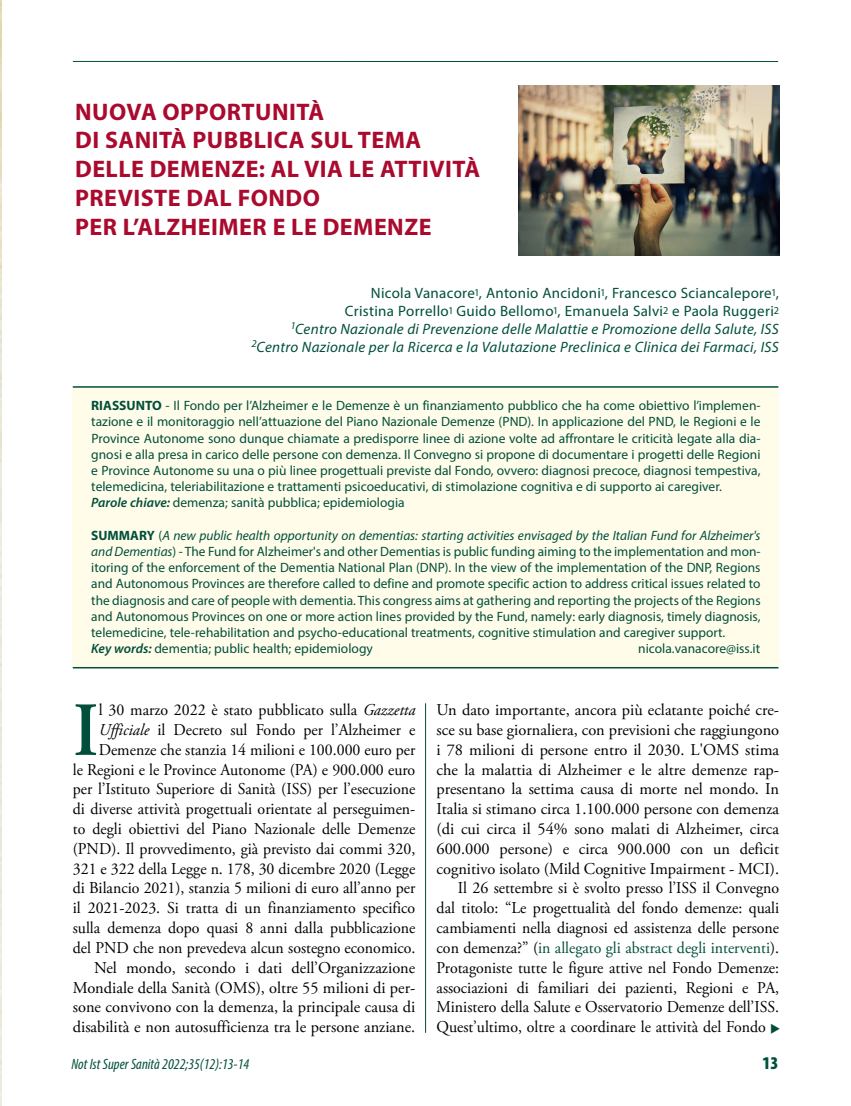
<style>
.page{position:relative;width:851px;height:1106px;background:#fff}
.page>*{position:absolute;margin:0;border:0;box-sizing:border-box;transform-origin:0 0}
.t1{font:600 76.2px "Adobe Garamond Pro";color:#014f3b;scale:.96 1}
.t2{font:700 24px/28.8px "Myriad Pro";letter-spacing:.02em;color:#a90a2e}
.t3{font:900 condensed 18px "Myriad Pro";color:#014f3b}
.t4{font:16.5px/19.8px "Adobe Garamond Pro";color:#000;text-align:right}
.t5{font:16.5px/19.8px "Adobe Garamond Pro";color:#000;text-align:right;scale:.96 1}
.t6{font:italic 15px/18px "Myriad Pro";letter-spacing:.02em;color:#014f3b;text-align:right}
.t7{font:italic condensed 15px "Myriad Pro";color:#014f3b}
.t8{font:13.5px/16.2px "Myriad Pro";color:#014f3b}
.s1{font-style:normal}
.s2{font-style:normal;font-size:10.5px}
.s3{font-weight:700}
.s4{font-weight:600;font-style:italic}
.s5{font-style:italic}
.s6{color:#014f3b}
</style>
<div class="page">
<img style="left:0;top:0;width:1px;height:1106px">
<hr style="left:73px;top:61px;width:705px;height:1px;background:#014f3b">
<div style="left:73px;top:386px;width:706px;height:281px;background:#fffdea"></div>
<hr style="left:73px;top:667px;width:705px;height:1px;background:#014f3b">
<hr style="left:73px;top:386px;width:705px;height:2px;background:#014f3b">
<hr style="left:425px;top:703px;width:1px;height:329px;background:#014f3b">
<img style="left:518px;top:85px;width:261px;height:171px">
<h2 class="t2" style="left:75px;top:96px;width:406px">NUOVA OPPORTUNITÀ<br>DI SANITÀ PUBBLICA SUL TEMA<br>DELLE DEMENZE: AL VIA LE ATTIVITÀ<br>PREVISTE DAL FONDO<br>PER L’ALZHEIMER E LE DEMENZE</h2>
<p class="t6" style="left:252px;top:283px;width:528px"><span class="s1">Nicola Vanacore</span><span class="s2">1</span><span class="s1">, Antonio Ancidoni</span><span class="s2">1</span><span class="s1">, Francesco Sciancalepore</span><span class="s2">1</span><span class="s1">,<br>Cristina Porrello</span><span class="s2">1</span> <span class="s1">Guido Bellomo</span><span class="s2">1</span><span class="s1">, Emanuela Salvi</span><span class="s2">2</span> <span class="s1">e Paola Ruggeri</span><span class="s2">2<br></span><sup>1</sup>Centro Nazionale di Prevenzione delle Malattie e Promozione della Salute, ISS <sup>2</sup>Centro Nazionale per la Ricerca e la Valutazione Preclinica e Clinica dei Farmaci, ISS</p>
<p class="t8" style="left:91px;top:397px;width:670px"><span class="s3">RIASSUNTO</span> - Il Fondo per l’Alzheimer e le Demenze è un finanziamento pubblico che ha come obiettivo l’implemen&shy;tazione e il monitoraggio nell’attuazione del Piano Nazionale Demenze (PND). In applicazione del PND, le Regioni e le Province Autonome sono dunque chiamate a predisporre linee di azione volte ad affrontare le criticità legate alla dia&shy;gnosi e alla presa in carico delle persone con demenza. Il Convegno si propone di documentare i progetti delle Regioni e Province Autonome su una o più linee progettuali previste dal Fondo, ovvero: diagnosi precoce, diagnosi tempestiva, telemedicina, teleriabilitazione e trattamenti psicoeducativi, di stimolazione cognitiva e di supporto ai caregiver.<br><span class="s4">Parole chiave:</span> demenza; sanità pubblica; epidemiologia</p>
<p class="t8" style="left:91px;top:527px;width:670px"><span class="s3">SUMMARY</span> (<span class="s5">A new public health opportunity on dementias: starting activities envisaged by the Italian Fund for Alzheimer's and Dementias</span>) - The Fund for Alzheimer's and other Dementias is public funding aiming to the implementation and mon&shy;itoring of the enforcement of the Dementia National Plan (DNP). In the view of the implementation of the DNP, Regions and Autonomous Provinces are therefore called to define and promote specific action to address critical issues related to the diagnosis and care of people with dementia. This congress aims at gathering and reporting the projects of the Regions and Autonomous Provinces on one or more action lines provided by the Fund, namely: early diagnosis, timely diagnosis, telemedicine, tele-rehabilitation and psycho-educational treatments, cognitive stimulation and caregiver support.<br><span class="s4">Key words:</span> dementia; public health; epidemiology</p>
<p class="t8" style="left:638px;top:640px;width:123px">nicola.vanacore@iss.it</p>
<p class="t5" style="left:73px;top:700px;width:358px">l 30 marzo 2022 è stato pubblicato sulla <span class="s5">Gazzetta Ufficiale</span> il Decreto sul Fondo per l’Alzheimer e Demenze che stanzia 14 milioni e 100.000 euro per<br>le Regioni e le Province Autonome (PA) e 900.000 euro per l’Istituto Superiore di Sanità (ISS) per l’esecuzione di diverse attività progettuali orientate al perseguimen&shy;to degli obiettivi del Piano Nazionale delle Demenze (PND). Il provvedimento, già previsto dai commi 320, 321 e 322 della Legge n. 178, 30 dicembre 2020 (Legge di Bilancio 2021), stanzia 5 milioni di euro all’anno per il 2021-2023. Si tratta di un finanziamento specifico sulla demenza dopo quasi 8 anni dalla pubblicazione del PND che non prevedeva alcun sostegno economico.<br>Nel mondo, secondo i dati dell’Organizzazione Mondiale della Sanità (OMS), oltre 55 milioni di per&shy;sone convivono con la demenza, la principale causa di disabilità e non autosufficienza tra le persone anziane.</p>
<p class="t4" style="left:436px;top:700px;width:345px">Un dato importante, ancora più eclatante poiché cre&shy;sce su base giornaliera, con previsioni che raggiungono i 78 milioni di persone entro il 2030. L'OMS stima che la malattia di Alzheimer e le altre demenze rap&shy;presentano la settima causa di morte nel mondo. In Italia si stimano circa 1.100.000 persone con demenza (di cui circa il 54% sono malati di Alzheimer, circa 600.000 persone) e circa 900.000 con un deficit cognitivo isolato (Mild Cognitive Impairment - MCI).<br>Il 26 settembre si è svolto presso l’ISS il Convegno<br>dal titolo: “Le progettualità del fondo demenze: quali cambiamenti nella diagnosi ed assistenza delle persone con demenza?” (<span class="s6">in allegato gli abstract degli interventi</span>).<br>Protagoniste tutte le figure attive nel Fondo Demenze: associazioni di familiari dei pazienti, Regioni e PA, Ministero della Salute e Osservatorio Demenze dell’ISS.<br>Quest’ultimo, oltre a coordinare le attività del Fondo <span class="s6">◆</span></p>
<h1 class="t1" style="left:73px;top:686px;width:28px">I</h1>
<p class="t7" style="left:71px;top:1054px;width:179px">Not Ist Super Sanità 2022;35(12):13-14</p>
<h3 class="t3" style="left:762px;top:1052px;width:17px">13</h3>
</div>
